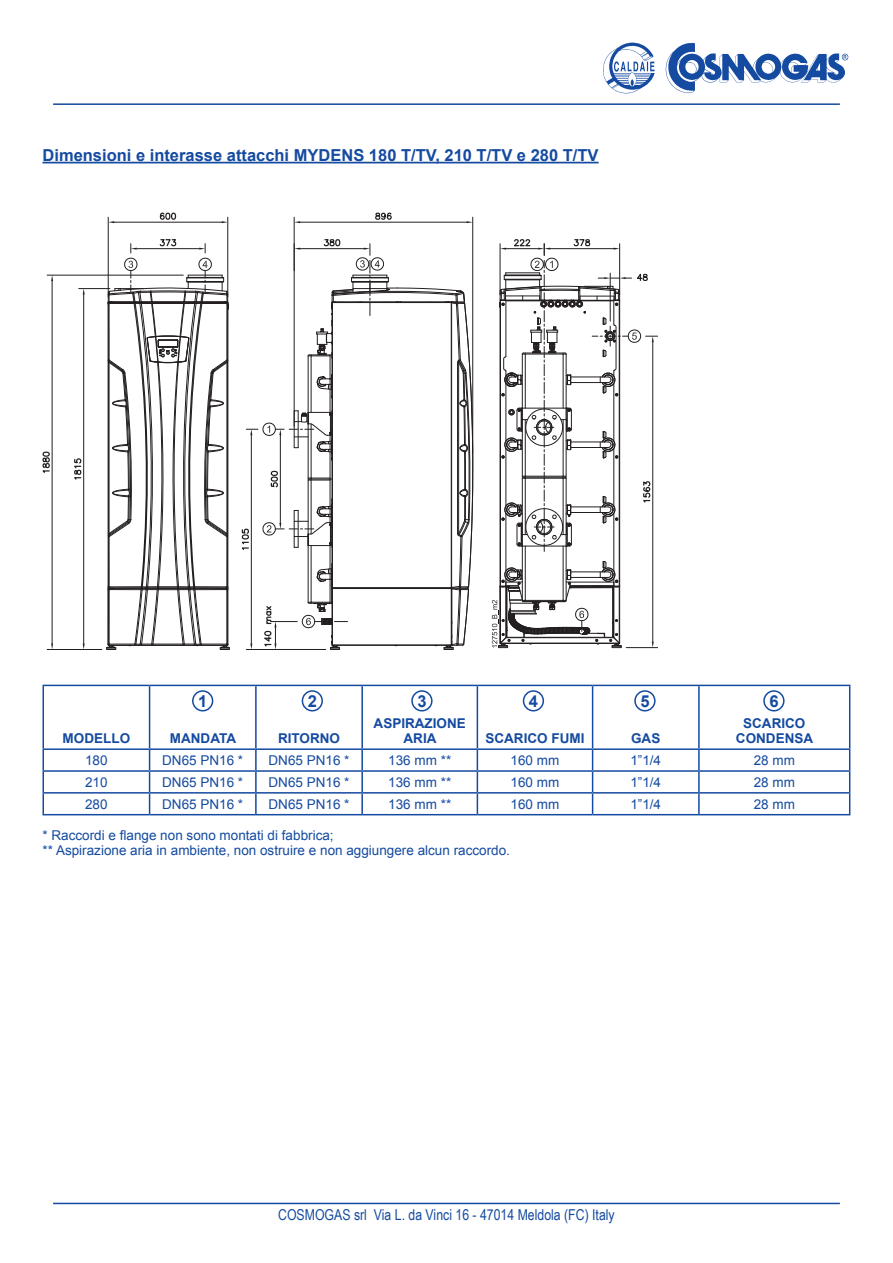
<style>
.page{position:relative;width:893px;height:1263px;background:#fff}
.page>*{position:absolute;margin:0;border:0;box-sizing:border-box;transform-origin:0 0}
.t1{font:700 16.5px "Arial";color:#144aa0}
.t2{font:15px "Arial Narrow";color:#144aa0}
.t3{font:13.5px/14.9px "Arial";color:#144aa0}
.t4{font:700 13.5px/14.9px "Arial";color:#144aa0;text-align:center}
</style>
<div class="page">
<hr style="left:53px;top:103px;width:787px;height:2px;background:#144aa0">
<hr style="left:53px;top:1203px;width:787px;height:1px;background:#144aa0">
<img style="left:603px;top:43px;width:246px;height:50px">
<hr style="left:43px;top:162px;width:556px;height:1px;background:#144aa0">
<hr style="left:108px;top:217px;width:1px;height:80px;background:#231f20">
<hr style="left:227px;top:217px;width:1px;height:80px;background:#231f20">
<hr style="left:114px;top:222px;width:108px;height:1px;background:#231f20">
<svg style="left:159px;top:213px;width:18px;height:7px"></svg>
<hr style="left:294px;top:217px;width:1px;height:54px;background:#231f20">
<hr style="left:472px;top:217px;width:1px;height:236px;background:#231f20">
<hr style="left:300px;top:222px;width:167px;height:1px;background:#231f20">
<svg style="left:294px;top:221px;width:6px;height:2px"></svg>
<svg style="left:375px;top:213px;width:17px;height:7px"></svg>
<hr style="left:47px;top:649px;width:55px;height:1px;background:#231f20">
<hr style="left:47px;top:275px;width:136px;height:1px;background:#231f20">
<hr style="left:52px;top:281px;width:1px;height:362px;background:#231f20">
<svg style="left:51px;top:643px;width:2px;height:6px"></svg>
<svg style="left:51px;top:275px;width:2px;height:6px"></svg>
<svg style="left:43px;top:451px;width:7px;height:22px"></svg>
<svg style="left:241px;top:238px;width:233px;height:412px"></svg>
<svg style="left:72px;top:238px;width:158px;height:412px"></svg>
<hr style="left:152px;top:303px;width:32px;height:1px;background:#231f20">
<svg style="left:492px;top:239px;width:166px;height:409px"></svg>
<hr style="left:43px;top:685px;width:107px;height:1px;background:#144aa0">
<hr style="left:43px;top:686px;width:1px;height:62px;background:#144aa0">
<hr style="left:150px;top:685px;width:106px;height:1px;background:#144aa0">
<hr style="left:149px;top:686px;width:1px;height:62px;background:#144aa0">
<hr style="left:256px;top:685px;width:106px;height:1px;background:#144aa0">
<hr style="left:255px;top:686px;width:2px;height:62px;background:#144aa0">
<hr style="left:362px;top:685px;width:115px;height:1px;background:#144aa0">
<hr style="left:361px;top:686px;width:2px;height:62px;background:#144aa0">
<hr style="left:477px;top:685px;width:116px;height:1px;background:#144aa0">
<hr style="left:477px;top:686px;width:1px;height:62px;background:#144aa0">
<hr style="left:593px;top:685px;width:106px;height:1px;background:#144aa0">
<hr style="left:592px;top:686px;width:1px;height:62px;background:#144aa0">
<hr style="left:699px;top:685px;width:151px;height:1px;background:#144aa0">
<hr style="left:698px;top:686px;width:2px;height:62px;background:#144aa0">
<hr style="left:849px;top:686px;width:1px;height:62px;background:#144aa0">
<hr style="left:362px;top:748px;width:115px;height:2px;background:#144aa0">
<hr style="left:361px;top:750px;width:2px;height:20px;background:#144aa0">
<hr style="left:362px;top:770px;width:115px;height:2px;background:#144aa0">
<hr style="left:361px;top:772px;width:2px;height:20px;background:#144aa0">
<hr style="left:362px;top:792px;width:115px;height:2px;background:#144aa0">
<hr style="left:361px;top:794px;width:2px;height:20px;background:#144aa0">
<svg style="left:477px;top:750px;width:1px;height:64px"></svg>
<hr style="left:362px;top:814px;width:115px;height:1px;background:#144aa0">
<hr style="left:43px;top:748px;width:107px;height:2px;background:#144aa0">
<hr style="left:150px;top:748px;width:106px;height:2px;background:#144aa0">
<hr style="left:256px;top:748px;width:106px;height:2px;background:#144aa0">
<hr style="left:255px;top:750px;width:2px;height:20px;background:#144aa0">
<hr style="left:477px;top:748px;width:116px;height:2px;background:#144aa0">
<hr style="left:593px;top:748px;width:106px;height:2px;background:#144aa0">
<hr style="left:699px;top:748px;width:151px;height:2px;background:#144aa0">
<hr style="left:698px;top:750px;width:2px;height:20px;background:#144aa0">
<hr style="left:43px;top:770px;width:107px;height:2px;background:#144aa0">
<hr style="left:150px;top:770px;width:106px;height:2px;background:#144aa0">
<hr style="left:256px;top:770px;width:106px;height:2px;background:#144aa0">
<hr style="left:255px;top:772px;width:2px;height:20px;background:#144aa0">
<hr style="left:477px;top:770px;width:116px;height:2px;background:#144aa0">
<hr style="left:593px;top:770px;width:106px;height:2px;background:#144aa0">
<hr style="left:699px;top:770px;width:151px;height:2px;background:#144aa0">
<hr style="left:698px;top:772px;width:2px;height:20px;background:#144aa0">
<hr style="left:43px;top:792px;width:107px;height:2px;background:#144aa0">
<svg style="left:43px;top:750px;width:1px;height:64px"></svg>
<hr style="left:150px;top:792px;width:106px;height:2px;background:#144aa0">
<svg style="left:149px;top:750px;width:1px;height:64px"></svg>
<hr style="left:256px;top:792px;width:106px;height:2px;background:#144aa0">
<hr style="left:255px;top:794px;width:2px;height:20px;background:#144aa0">
<hr style="left:477px;top:792px;width:116px;height:2px;background:#144aa0">
<hr style="left:593px;top:792px;width:106px;height:2px;background:#144aa0">
<svg style="left:592px;top:750px;width:1px;height:64px"></svg>
<hr style="left:699px;top:792px;width:151px;height:2px;background:#144aa0">
<hr style="left:698px;top:794px;width:2px;height:20px;background:#144aa0">
<svg style="left:849px;top:750px;width:1px;height:64px"></svg>
<hr style="left:43px;top:814px;width:107px;height:1px;background:#144aa0">
<hr style="left:150px;top:814px;width:106px;height:1px;background:#144aa0">
<hr style="left:256px;top:814px;width:106px;height:1px;background:#144aa0">
<hr style="left:477px;top:814px;width:116px;height:1px;background:#144aa0">
<hr style="left:593px;top:814px;width:106px;height:1px;background:#144aa0">
<hr style="left:699px;top:814px;width:151px;height:1px;background:#144aa0">
<div style="left:192px;top:690px;width:21px;height:21px;border:2px solid #144aa0;border-radius:50%"></div>
<div style="left:302px;top:690px;width:21px;height:21px;border:2px solid #144aa0;border-radius:50%"></div>
<div style="left:411px;top:690px;width:22px;height:21px;border:2px solid #144aa0;border-radius:50%"></div>
<div style="left:523px;top:690px;width:21px;height:21px;border:2px solid #144aa0;border-radius:50%"></div>
<div style="left:634px;top:690px;width:22px;height:21px;border:2px solid #144aa0;border-radius:50%"></div>
<div style="left:763px;top:690px;width:21px;height:21px;border:2px solid #144aa0;border-radius:50%"></div>
<p class="t1" style="left:43px;top:143px;width:558px">Dimensioni e interasse attacchi MYDENS 180 T/TV, 210 T/TV e 280 T/TV</p>
<p class="t1" style="left:198px;top:689px;width:11px">1</p>
<p class="t1" style="left:308px;top:689px;width:11px">2</p>
<p class="t1" style="left:417px;top:689px;width:11px">3</p>
<p class="t1" style="left:529px;top:689px;width:11px">4</p>
<p class="t1" style="left:640px;top:689px;width:11px">5</p>
<p class="t1" style="left:769px;top:689px;width:11px">6</p>
<p class="t4" style="left:63px;top:731px;width:69px">MODELLO</p>
<p class="t4" style="left:170px;top:731px;width:68px">MANDATA</p>
<p class="t4" style="left:278px;top:731px;width:64px">RITORNO</p>
<p class="t4" style="left:374px;top:716px;width:94px">ASPIRAZIONE<br>ARIA</p>
<p class="t4" style="left:485px;top:731px;width:100px">SCARICO FUMI</p>
<p class="t4" style="left:631px;top:731px;width:31px">GAS</p>
<p class="t4" style="left:736px;top:716px;width:79px">SCARICO<br>CONDENSA</p>
<p class="t3" style="left:85px;top:753px;width:24px">180</p>
<p class="t3" style="left:162px;top:753px;width:83px">DN65 PN16 *</p>
<p class="t3" style="left:268px;top:753px;width:83px">DN65 PN16 *</p>
<p class="t3" style="left:388px;top:753px;width:65px">136 mm **</p>
<p class="t3" style="left:511px;top:753px;width:50px">160 mm</p>
<p class="t3" style="left:630px;top:753px;width:32px">1”1/4</p>
<p class="t3" style="left:754px;top:753px;width:43px">28 mm</p>
<p class="t3" style="left:85px;top:775px;width:24px">210</p>
<p class="t3" style="left:162px;top:775px;width:83px">DN65 PN16 *</p>
<p class="t3" style="left:268px;top:775px;width:83px">DN65 PN16 *</p>
<p class="t3" style="left:388px;top:775px;width:65px">136 mm **</p>
<p class="t3" style="left:511px;top:775px;width:50px">160 mm</p>
<p class="t3" style="left:630px;top:775px;width:32px">1”1/4</p>
<p class="t3" style="left:754px;top:775px;width:43px">28 mm</p>
<p class="t3" style="left:85px;top:796px;width:24px">280</p>
<p class="t3" style="left:162px;top:796px;width:83px">DN65 PN16 *</p>
<p class="t3" style="left:268px;top:796px;width:83px">DN65 PN16 *</p>
<p class="t3" style="left:388px;top:796px;width:65px">136 mm **</p>
<p class="t3" style="left:511px;top:796px;width:50px">160 mm</p>
<p class="t3" style="left:630px;top:796px;width:32px">1”1/4</p>
<p class="t3" style="left:754px;top:796px;width:43px">28 mm</p>
<p class="t3" style="left:43px;top:828px;width:469px">* Raccordi e flange non sono montati di fabbrica;<br>** Aspirazione aria in ambiente, non ostruire e non aggiungere alcun raccordo.</p>
<p class="t2" style="left:278px;top:1204px;width:338px">COSMOGAS srl Via L. da Vinci 16 - 47014 Meldola (FC) Italy</p>
</div>
